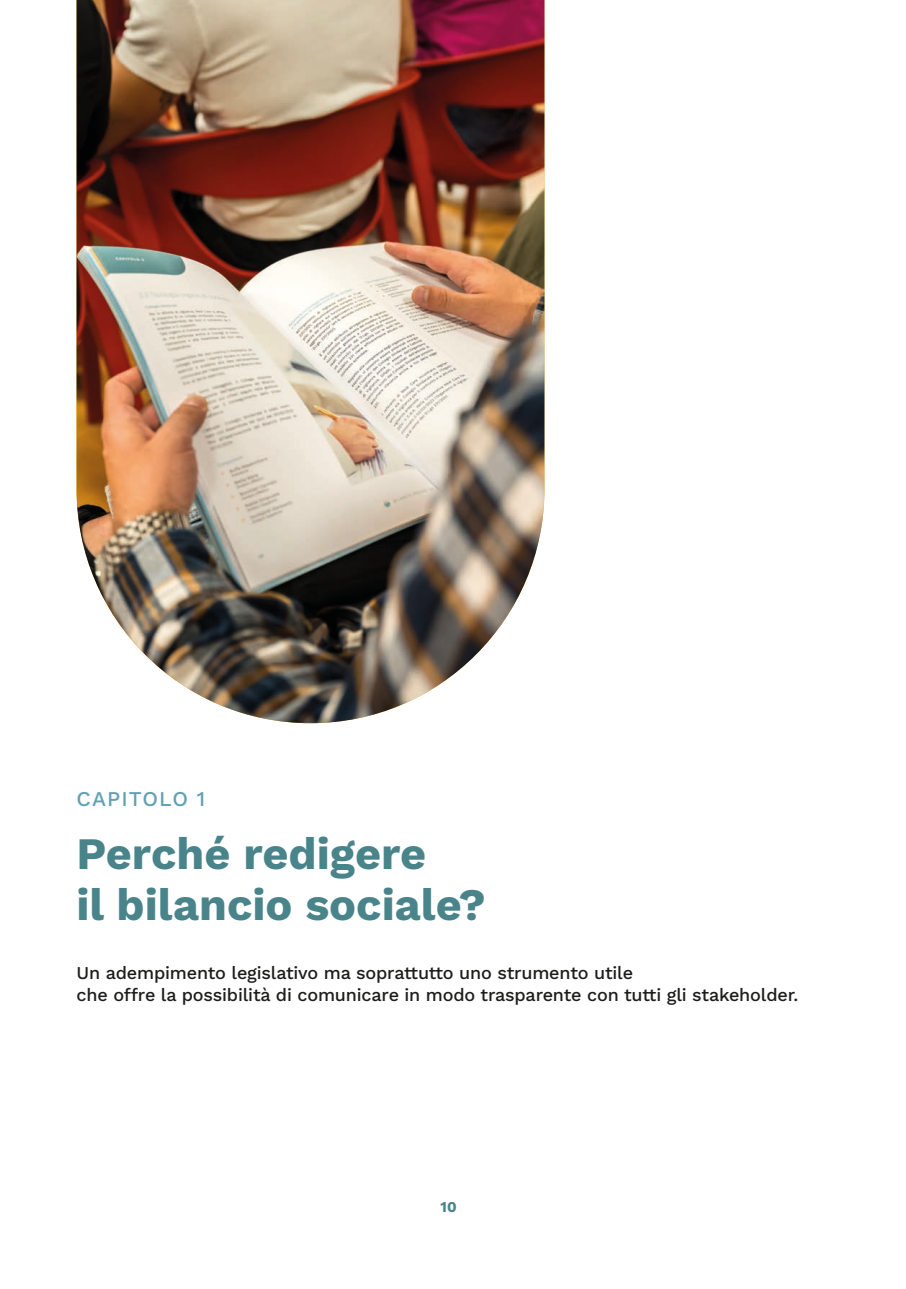
<style>
.page{position:relative;width:906px;height:1289px;background:#fff}
.page>*{position:absolute;margin:0;border:0;box-sizing:border-box;transform-origin:0 0}
.t1{font:45px/51px "Work Sans";color:#49848b}
.t2{font:21px "Work Sans";letter-spacing:.05em;color:#62a0b4}
.t3{font:18px/21.6px "Work Sans";letter-spacing:-.01em;color:#1d1d1b}
.t4{font:15px "Work Sans";color:#49848b}
</style>
<div class="page">
<img style="left:77px;top:0;width:467px;height:723px">
<p class="t2" style="left:77px;top:783px;width:130px">CAPITOLO 1</p>
<h1 class="t1" style="left:77px;top:826px;width:411px">Perché redigere<br>il bilancio sociale?</h1>
<p class="t3" style="left:77px;top:961px;width:723px">Un adempimento legislativo ma soprattutto uno strumento utile<br>che offre la possibilità di comunicare in modo trasparente con tutti gli stakeholder.</p>
<p class="t4" style="left:440px;top:1195px;width:18px">10</p>
</div>
